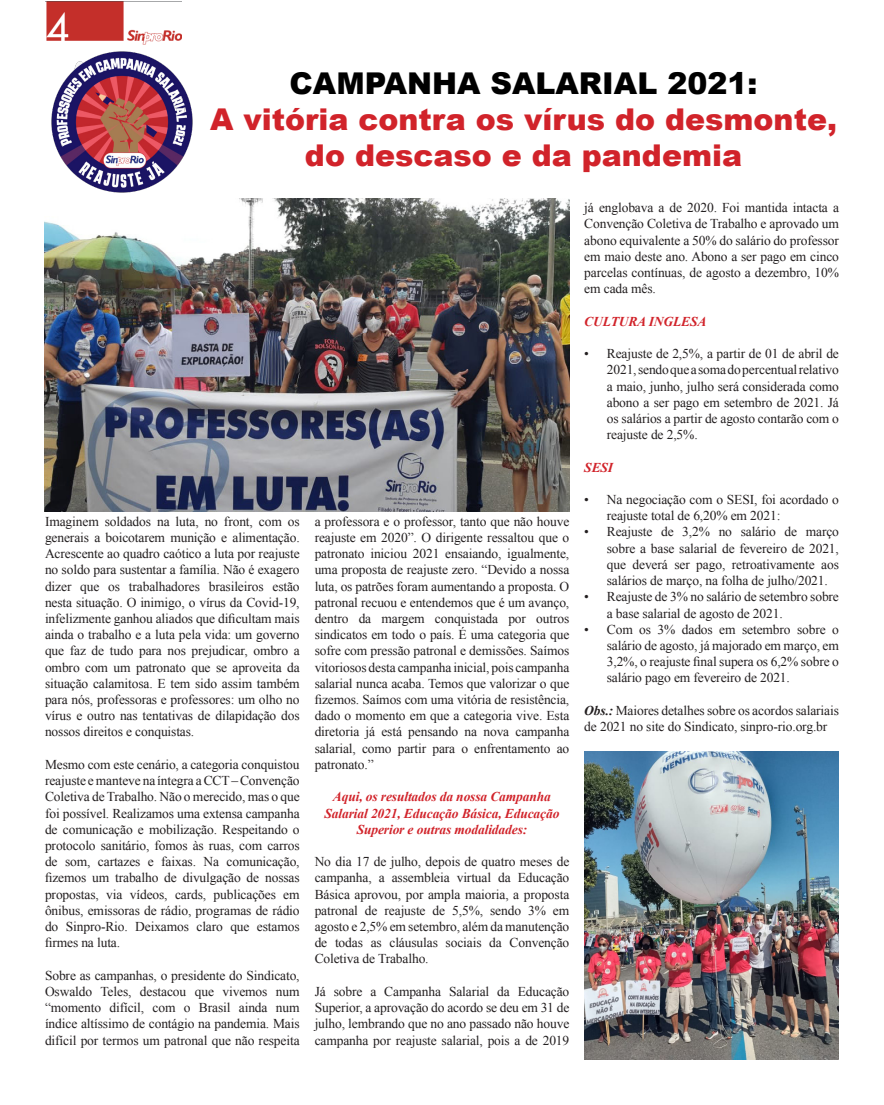
<style>
.page{position:relative;width:884px;height:1105px;background:#fff}
.page>*{position:absolute;margin:0;border:0;box-sizing:border-box;transform-origin:0 0}
.t1{font:900 30px/36px "Arial";color:#d1232a;text-align:center}
.t2{font:900 30px "Arial";color:#000}
.t3{font:13.5px/16.2px "Times New Roman";letter-spacing:-.01em;color:#231f20;text-align:justify}
.t4{font:italic 700 13.5px/16.2px "Times New Roman";letter-spacing:-.01em;color:#d1232a;text-align:center}
.s1{font-weight:700;font-style:italic}
</style>
<div class="page">
<img style="left:45px;top:1px;width:136px;height:44px">
<img style="left:51px;top:51px;width:142px;height:142px">
<img style="left:44px;top:199px;width:525px;height:312px">
<img style="left:584px;top:751px;width:254px;height:308px">
<p class="t2" style="left:289px;top:61px;width:469px">CAMPANHA SALARIAL 2021:</p>
<p class="t1" style="left:210px;top:100px;width:628px">A vitória contra os vírus do desmonte, do descaso e da pandemia</p>
<p class="t3" style="left:45px;top:512px;width:256px">Imaginem soldados na luta, no front, com os generais a boicotarem munição e alimentação.<br>Acrescente ao quadro caótico a luta por reajuste no soldo para sustentar a família. Não é exagero dizer que os trabalhadores brasileiros estão nesta situação. O inimigo, o vírus da Covid-19, infelizmente ganhou aliados que dificultam mais ainda o trabalho e a luta pela vida: um governo que faz de tudo para nos prejudicar, ombro a ombro com um patronato que se aproveita da situação calamitosa. E tem sido assim também para nós, professoras e professores: um olho no vírus e outro nas tentativas de dilapidação dos nossos direitos e conquistas.</p>
<p class="t3" style="left:45px;top:755px;width:256px">Mesmo com este cenário, a categoria conquistou reajuste e manteve na íntegra a CCT – Convenção Coletiva de Trabalho. Não o merecido, mas o que foi possível. Realizamos uma extensa campanha de comunicação e mobilização. Respeitando o protocolo sanitário, fomos às ruas, com carros de som, cartazes e faixas. Na comunicação, fizemos um trabalho de divulgação de nossas propostas, via vídeos, cards, publicações em ônibus, emissoras de rádio, programas de rádio do Sinpro-Rio. Deixamos claro que estamos firmes na luta.</p>
<p class="t3" style="left:45px;top:966px;width:256px">Sobre as campanhas, o presidente do Sindicato, Oswaldo Teles, destacou que vivemos num “momento difícil, com o Brasil ainda num índice altíssimo de contágio na pandemia. Mais difícil por termos um patronal que não respeita</p>
<p class="t3" style="left:314px;top:512px;width:256px">a professora e o professor, tanto que não houve reajuste em 2020”. O dirigente ressaltou que o patronato iniciou 2021 ensaiando, igualmente, uma proposta de reajuste zero. “Devido a nossa luta, os patrões foram aumentando a proposta. O patronal recuou e entendemos que é um avanço, dentro da margem conquistada por outros sindicatos em todo o país. É uma categoria que sofre com pressão patronal e demissões. Saímos vitoriosos desta campanha inicial, pois campanha salarial nunca acaba. Temos que valorizar o que fizemos. Saímos com uma vitória de resistência, dado o momento em que a categoria vive. Esta diretoria já está pensando na nova campanha salarial, como partir para o enfrentamento ao patronato.”</p>
<p class="t4" style="left:324px;top:788px;width:236px">Aqui, os resultados da nossa Campanha<br>Salarial 2021, Educação Básica, Educação<br>Superior e outras modalidades:</p>
<p class="t3" style="left:314px;top:853px;width:256px">No dia 17 de julho, depois de quatro meses de campanha, a assembleia virtual da Educação Básica aprovou, por ampla maioria, a proposta patronal de reajuste de 5,5%, sendo 3% em agosto e 2,5% em setembro, além da manutenção de todas as cláusulas sociais da Convenção Coletiva de Trabalho.</p>
<p class="t3" style="left:314px;top:982px;width:256px">Já sobre a Campanha Salarial da Educação Superior, a aprovação do acordo se deu em 31 de julho, lembrando que no ano passado não houve campanha por reajuste salarial, pois a de 2019</p>
<p class="t3" style="left:584px;top:199px;width:256px">já englobava a de 2020. Foi mantida intacta a Convenção Coletiva de Trabalho e aprovado um abono equivalente a 50% do salário do professor em maio deste ano. Abono a ser pago em cinco parcelas contínuas, de agosto a dezembro, 10% em cada mês.</p>
<p class="t4" style="left:584px;top:312px;width:124px">CULTURA INGLESA</p>
<p class="t3" style="left:606px;top:345px;width:233px;text-indent:-22px">• Reajuste de 2,5%, a partir de 01 de abril de 2021, sendo que a soma do percentual relativo a maio, junho, julho será considerada como abono a ser pago em setembro de 2021. Já os salários a partir de agosto contarão com o reajuste de 2,5%.</p>
<p class="t4" style="left:584px;top:458px;width:30px">SESI</p>
<p class="t3" style="left:606px;top:491px;width:233px;text-indent:-22px">• Na negociação com o SESI, foi acordado o reajuste total de 6,20% em 2021:</p>
<p class="t3" style="left:606px;top:523px;width:233px;text-indent:-22px">• Reajuste de 3,2% no salário de março sobre a base salarial de fevereiro de 2021, que deverá ser pago, retroativamente aos salários de março, na folha de julho/2021.</p>
<p class="t3" style="left:606px;top:588px;width:233px;text-indent:-22px">• Reajuste de 3% no salário de setembro sobre a base salarial de agosto de 2021.</p>
<p class="t3" style="left:606px;top:620px;width:233px;text-indent:-22px">• Com os 3% dados em setembro sobre o salário de agosto, já majorado em março, em 3,2%, o reajuste final supera os 6,2% sobre o salário pago em fevereiro de 2021.</p>
<p class="t3" style="left:584px;top:701px;width:256px"><span class="s1">Obs.:</span> Maiores detalhes sobre os acordos salariais de 2021 no site do Sindicato, sinpro-rio.org.br</p>
</div>
